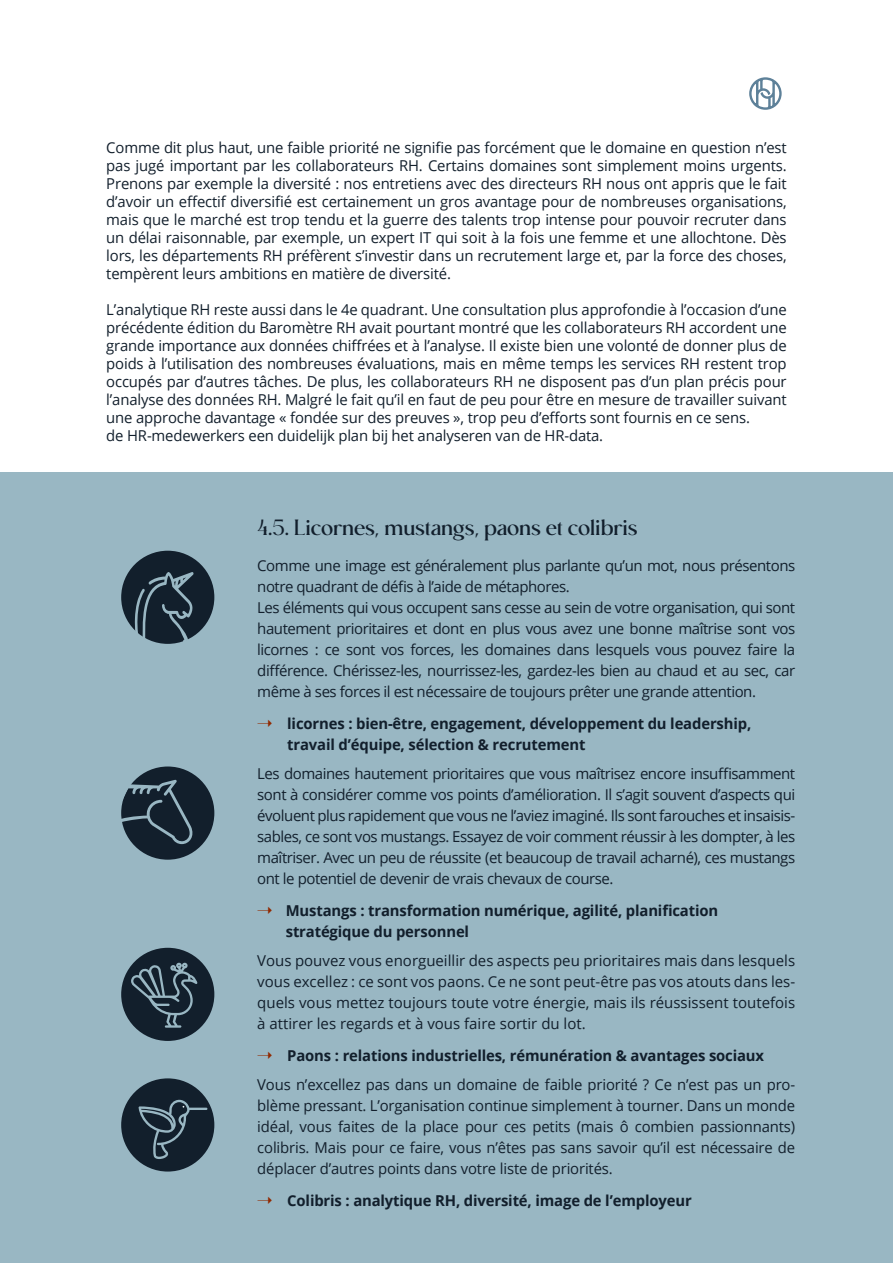
<style>
.page{position:relative;width:893px;height:1263px;background:#fff}
.page>*{position:absolute;margin:0;border:0;box-sizing:border-box;transform-origin:0 0}
.t1{font:700 24px "Moneta";letter-spacing:-.01em;color:#121f2c}
.t2{font:15px/18px "Open Sans";letter-spacing:-.01em;color:#121f2c;text-align:justify}
.t3{font:15px/21px "Open Sans";letter-spacing:-.03em;color:#121f2c}
.t4{font:700 15px/21px "Open Sans";letter-spacing:-.01em;color:#121f2c}
.s1{color:#912900}
.s2{font-weight:700}
</style>
<div class="page">
<div style="left:0;top:472px;width:893px;height:791px;background:#99b7c3"></div>
<div style="left:121px;top:551px;width:93px;height:93px;background:#121f2c;border-radius:50%"></div>
<svg style="left:135px;top:572px;width:59px;height:72px"></svg>
<div style="left:121px;top:766px;width:93px;height:94px;background:#121f2c;border-radius:50%"></div>
<svg style="left:121px;top:780px;width:72px;height:64px"></svg>
<div style="left:121px;top:948px;width:93px;height:93px;background:#121f2c;border-radius:50%"></div>
<svg style="left:131px;top:963px;width:66px;height:65px"></svg>
<div style="left:121px;top:1078px;width:93px;height:93px;background:#121f2c;border-radius:50%"></div>
<svg style="left:139px;top:1100px;width:68px;height:59px"></svg>
<svg style="left:749px;top:77px;width:33px;height:33px"></svg>
<p class="t2" style="left:106px;top:138px;width:682px">Comme dit plus haut, une faible priorité ne signifie pas forcément que le domaine en question n’est pas jugé important par les collaborateurs RH. Certains domaines sont simplement moins urgents.<br>Prenons par exemple la diversité : nos entretiens avec des directeurs RH nous ont appris que le fait d’avoir un effectif diversifié est certainement un gros avantage pour de nombreuses organisations, mais que le marché est trop tendu et la guerre des talents trop intense pour pouvoir recruter dans un délai raisonnable, par exemple, un expert IT qui soit à la fois une femme et une allochtone. Dès lors, les départements RH préfèrent s’investir dans un recrutement large et, par la force des choses, tempèrent leurs ambitions en matière de diversité.</p>
<p class="t2" style="left:106px;top:300px;width:682px;text-align:left">L’analytique RH reste aussi dans le 4e quadrant. Une consultation plus approfondie à l’occasion d’une précédente édition du Baromètre RH avait pourtant montré que les collaborateurs RH accordent une grande importance aux données chiffrées et à l’analyse. Il existe bien une volonté de donner plus de poids à l’utilisation des nombreuses évaluations, mais en même temps les services RH restent trop occupés par d’autres tâches. De plus, les collaborateurs RH ne disposent pas d’un plan précis pour l’analyse des données RH. Malgré le fait qu’il en faut de peu pour être en mesure de travailler suivant une approche davantage « fondée sur des preuves », trop peu d’efforts sont fournis en ce sens.<br>de HR-medewerkers een duidelijk plan bij het analyseren van de HR-data.</p>
<h1 class="t1" style="left:257px;top:515px;width:382px">4.5. Licornes, mustangs, paons et colibris</h1>
<p class="t3" style="left:257px;top:555px;width:539px">Comme une image est généralement plus parlante qu’un mot, nous présentons notre quadrant de défis à l’aide de métaphores.<br>Les éléments qui vous occupent sans cesse au sein de votre organisation, qui sont hautement prioritaires et dont en plus vous avez une bonne maîtrise sont vos licornes : ce sont vos forces, les domaines dans lesquels vous pouvez faire la différence. Chérissez-les, nourrissez-les, gardez-les bien au chaud et au sec, car même à ses forces il est nécessaire de toujours prêter une grande attention.</p>
<p class="t4" style="left:287px;top:712px;width:466px;text-indent:-30px"><span class="s1">➝</span> licornes : bien-être, engagement, développement du leadership, travail d’équipe, sélection &amp; recrutement</p>
<p class="t2" style="left:257px;top:763px;width:539px;line-height:21px">Les domaines hautement prioritaires que vous maîtrisez encore insuffisamment sont à considérer comme vos points d’amélioration. Il s’agit souvent d’aspects qui évoluent plus rapidement que vous ne l’aviez imaginé. Ils sont farouches et insaisis&shy;sables, ce sont vos mustangs. Essayez de voir comment réussir à les dompter, à les maîtriser. Avec un peu de réussite (et beaucoup de travail acharné), ces mustangs ont le potentiel de devenir de vrais chevaux de course.</p>
<p class="t4" style="left:286px;top:899px;width:434px;text-indent:-28px"><span class="s1">➝</span> Mustangs : transformation numérique, agilité, planification stratégique du personnel</p>
<p class="t2" style="left:257px;top:950px;width:539px;line-height:21px">Vous pouvez vous enorgueillir des aspects peu prioritaires mais dans lesquels vous excellez : ce sont vos paons. Ce ne sont peut-être pas vos atouts dans les&shy;quels vous mettez toujours toute votre énergie, mais ils réussissent toutefois à attirer les regards et à vous faire sortir du lot.</p>
<p class="t2" style="left:257px;top:1040px;width:539px;line-height:29.5px"><span class="s1">➝</span> <span class="s2">Paons : relations industrielles, rémunération &amp; avantages sociaux<br></span>Vous n’excellez pas dans un domaine de faible priorité ? Ce n’est pas un pro-</p>
<p class="t2" style="left:257px;top:1095px;width:539px;line-height:21px">blème pressant. L’organisation continue simplement à tourner. Dans un monde idéal, vous faites de la place pour ces petits (mais ô combien passionnants) colibris. Mais pour ce faire, vous n’êtes pas sans savoir qu’il est nécessaire de déplacer d’autres points dans votre liste de priorités.</p>
<p class="t4" style="left:257px;top:1189px;width:436px"><span class="s1">➝</span> Colibris : analytique RH, diversité, image de l’employeur</p>
</div>
